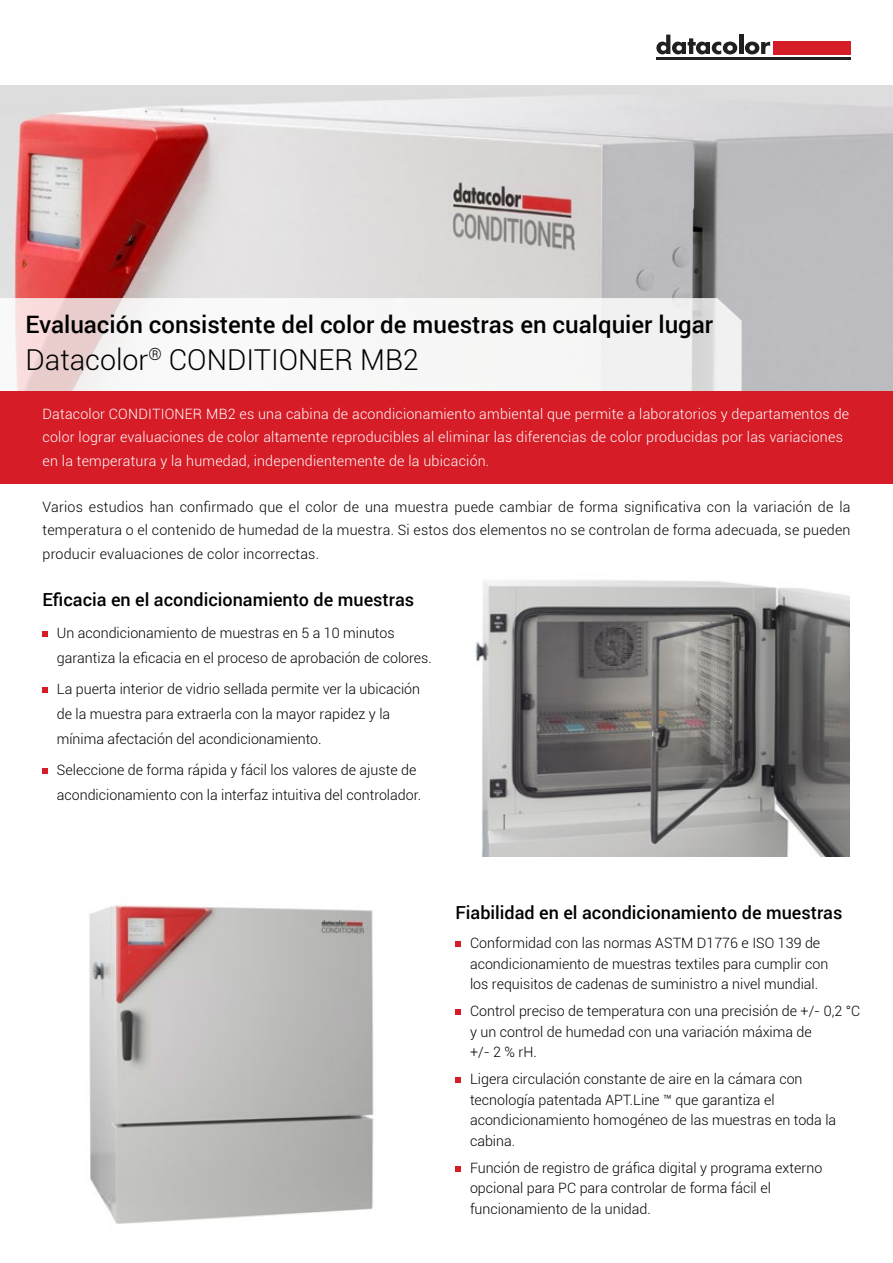
<style>
.page{position:relative;width:893px;height:1263px;background:#fff}
.page>*{position:absolute;margin:0;border:0;box-sizing:border-box;transform-origin:0 0}
.t1{font:300 28.8px "Roboto";color:#000}
.t2{font:500 24px "Roboto";color:#000}
.t3{font:500 18px "Roboto";color:#000}
.t4{font:300 14.25px/20.7px "Roboto";color:#000}
.t5{font:300 14.25px/23.4px "Roboto";letter-spacing:.015em;color:#fff}
</style>
<div class="page">
<img style="left:0;top:86px;width:893px;height:305px">
<img style="left:475px;top:580px;width:374px;height:276px">
<img style="left:89px;top:905px;width:285px;height:319px">
<svg style="left:42px;top:631px;width:6px;height:6px"></svg>
<svg style="left:42px;top:687px;width:6px;height:6px"></svg>
<svg style="left:42px;top:768px;width:6px;height:6px"></svg>
<svg style="left:455px;top:941px;width:6px;height:6px"></svg>
<svg style="left:455px;top:1009px;width:6px;height:6px"></svg>
<svg style="left:455px;top:1077px;width:6px;height:6px"></svg>
<svg style="left:455px;top:1166px;width:6px;height:6px"></svg>
<svg style="left:0;top:298px;width:742px;height:93px;fill:#f7f7f6"></svg>
<div style="left:0;top:391px;width:893px;height:92px;background:#d61c26"></div>
<svg style="left:656px;top:35px;width:81px;height:19px"></svg>
<hr style="left:739px;top:35px;width:4px;height:19px;background:#221f20">
<svg style="left:745px;top:42px;width:25px;height:12px"></svg>
<div style="left:773px;top:42px;width:77px;height:13px;background:#d61c26"></div>
<hr style="left:656px;top:57px;width:194px;height:2px;background:#221f20">
<h2 class="t2" style="left:26px;top:308px;width:689px">Evaluación consistente del color de muestras en cualquier lugar</h2>
<h1 class="t1" style="left:26px;top:340px;width:395px">Datacolor<sup>®</sup> CONDITIONER MB2</h1>
<p class="t5" style="left:43px;top:402px;width:808px">Datacolor CONDITIONER MB2 es una cabina de acondicionamiento ambiental que permite a laboratorios y departamentos de color lograr evaluaciones de color altamente reproducibles al eliminar las diferencias de color producidas por las variaciones en la temperatura y la humedad, independientemente de la ubicación.</p>
<p class="t4" style="left:43px;top:495px;width:809px;line-height:23.4px;text-align:justify">Varios estudios han confirmado que el color de una muestra puede cambiar de forma significativa con la variación de la temperatura o el contenido de humedad de la muestra. Si estos dos elementos no se controlan de forma adecuada, se pueden producir evaluaciones de color incorrectas.</p>
<p class="t3" style="left:43px;top:587px;width:373px">Eficacia en el acondicionamiento de muestras</p>
<p class="t4" style="left:57px;top:620px;width:377px;line-height:25px">Un acondicionamiento de muestras en 5 a 10 minutos garantiza la eficacia en el proceso de aprobación de colores.</p>
<p class="t4" style="left:57px;top:676px;width:365px;line-height:25px">La puerta interior de vidrio sellada permite ver la ubicación de la muestra para extraerla con la mayor rapidez y la mínima afectación del acondicionamiento.</p>
<p class="t4" style="left:57px;top:757px;width:366px;line-height:25px">Seleccione de forma rápida y fácil los valores de ajuste de acondicionamiento con la interfaz intuitiva del controlador.</p>
<p class="t3" style="left:455px;top:900px;width:388px">Fiabilidad en el acondicionamiento de muestras</p>
<p class="t4" style="left:470px;top:932px;width:360px">Conformidad con las normas ASTM D1776 e ISO 139 de acondicionamiento de muestras textiles para cumplir con los requisitos de cadenas de suministro a nivel mundial.</p>
<p class="t4" style="left:470px;top:1000px;width:392px">Control preciso de temperatura con una precisión de +/- 0,2 °C y un control de humedad con una variación máxima de<br>+/- 2 % rH.</p>
<p class="t4" style="left:470px;top:1068px;width:368px">Ligera circulación constante de aire en la cámara con tecnología patentada APT.Line ™ que garantiza el acondicionamiento homogéneo de las muestras en toda la cabina.</p>
<p class="t4" style="left:470px;top:1157px;width:354px">Función de registro de gráfica digital y programa externo opcional para PC para controlar de forma fácil el funcionamiento de la unidad.</p>
</div>
